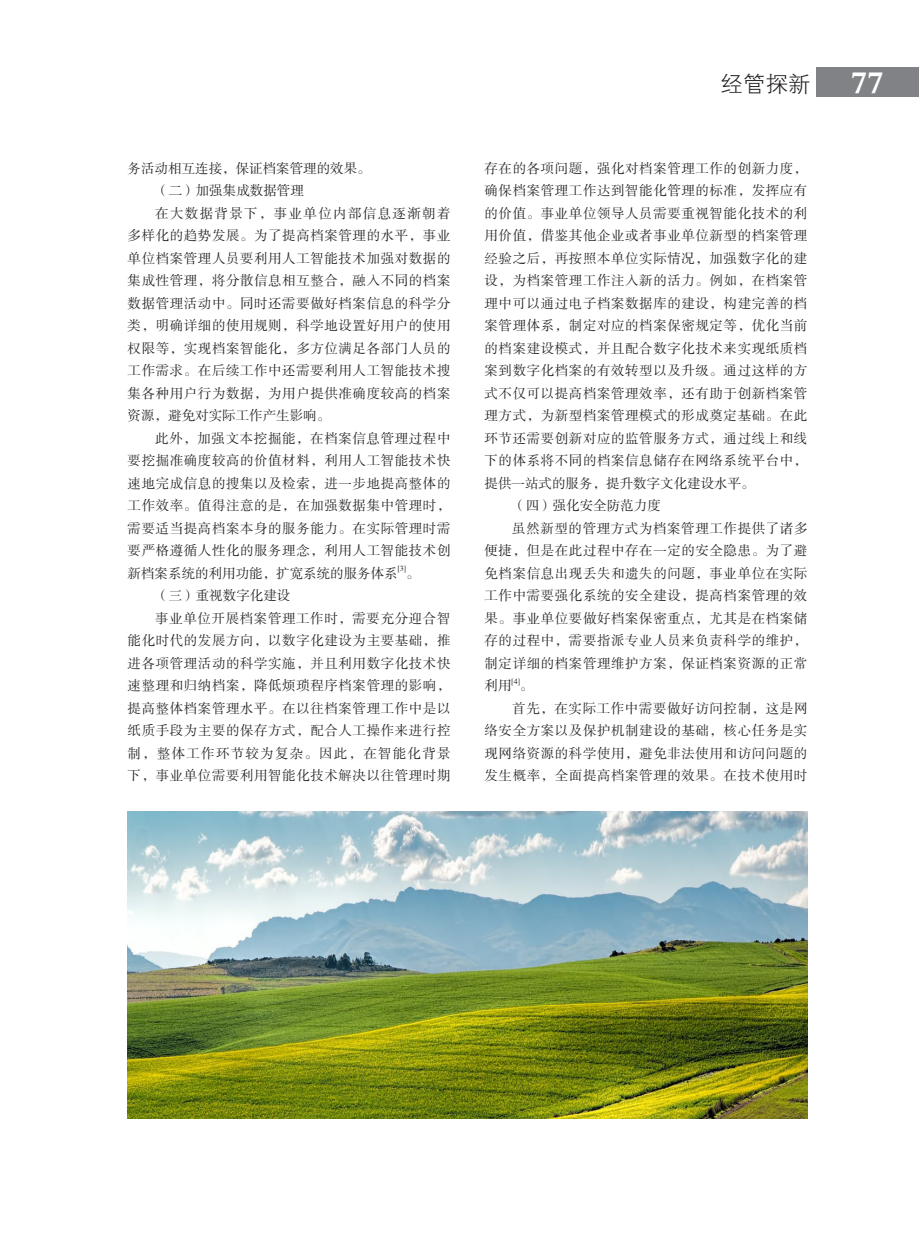
<style>
.page{position:relative;width:919px;height:1238px;background:#fff}
.page>*{position:absolute;margin:0;border:0;box-sizing:border-box;transform-origin:0 0}
.t1{font:22.5px "FZXH1 K GBK1 0";color:#231f20}
.正文{font:13.5px/22.5px "FZSSK GBK1 0";letter-spacing:.04em;color:#231f20;text-align:justify}
.正文-2{font:13.5px "FZSSK GBK1 0";color:#231f20}
.正文-3{font:7.8px "FZSSK GBK1 0";color:#231f20}
.s1{font-family:"FZDBSK GBK1 0";font-size:33px;color:#fff}
</style>
<div class="page">
<div style="left:816px;top:68px;width:102px;height:29px;background:#808285"></div>
<img style="left:127px;top:811px;width:680px;height:307px">
<p class="正文-2" style="left:128px;top:160px;width:244px">务活动相互连接，保证档案管理的效果。</p>
<p class="正文-2" style="left:155px;top:183px;width:150px">（二）加强集成数据管理</p>
<p class="正文" style="left:128px;top:202px;width:324px;text-indent:28px">在大数据背景下，事业单位内部信息逐渐朝着多样化的趋势发展。为了提高档案管理的水平，事业单位档案管理人员要利用人工智能技术加强对数据的集成性管理，将分散信息相互整合，融入不同的档案数据管理活动中。同时还需要做好档案信息的科学分类，明确详细的使用规则，科学地设置好用户的使用权限等，实现档案智能化，多方位满足各部门人员的工作需求。在后续工作中还需要利用人工智能技术搜集各种用户行为数据，为用户提供准确度较高的档案资源，避免对实际工作产生影响。</p>
<p class="正文" style="left:128px;top:427px;width:324px;text-indent:28px">此外，加强文本挖掘能，在档案信息管理过程中要挖掘准确度较高的价值材料，利用人工智能技术快速地完成信息的搜集以及检索，进一步地提高整体的工作效率。值得注意的是，在加强数据集中管理时，需要适当提高档案本身的服务能力。在实际管理时需要严格遵循人性化的服务理念，利用人工智能技术创新档案系统的利用功能，扩宽系统的服务体系</p>
<p class="正文-3" style="left:398px;top:564px;width:10px">[3]</p>
<p class="正文" style="left:406px;top:562px;width:15px">。</p>
<p class="正文-2" style="left:155px;top:588px;width:136px">（三）重视数字化建设</p>
<p class="正文" style="left:128px;top:607px;width:324px;text-indent:28px">事业单位开展档案管理工作时，需要充分迎合智能化时代的发展方向，以数字化建设为主要基础，推进各项管理活动的科学实施，并且利用数字化技术快速整理和归纳档案，降低烦琐程序档案管理的影响，提高整体档案管理水平。在以往档案管理工作中是以纸质手段为主要的保存方式，配合人工操作来进行控制，整体工作环节较为复杂。因此，在智能化背景下，事业单位需要利用智能化技术解决以往管理时期</p>
<h1 class="t1" style="left:720px;top:71px;width:165px">经管探新 <span class="s1">77</span></h1>
<p class="正文" style="left:484px;top:157px;width:324px">存在的各项问题，强化对档案管理工作的创新力度，确保档案管理工作达到智能化管理的标准，发挥应有的价值。事业单位领导人员需要重视智能化技术的利用价值，借鉴其他企业或者事业单位新型的档案管理经验之后，再按照本单位实际情况，加强数字化的建设，为档案管理工作注入新的活力。例如，在档案管理中可以通过电子档案数据库的建设，构建完善的档案管理体系，制定对应的档案保密规定等，优化当前的档案建设模式，并且配合数字化技术来实现纸质档案到数字化档案的有效转型以及升级。通过这样的方式不仅可以提高档案管理效率，还有助于创新档案管理方式，为新型档案管理模式的形成奠定基础。在此环节还需要创新对应的监管服务方式，通过线上和线下的体系将不同的档案信息储存在网络系统平台中，提供一站式的服务，提升数字文化建设水平。</p>
<p class="正文-2" style="left:512px;top:498px;width:150px">（四）强化安全防范力度</p>
<p class="正文" style="left:484px;top:517px;width:324px;text-indent:28px">虽然新型的管理方式为档案管理工作提供了诸多便捷，但是在此过程中存在一定的安全隐患。为了避免档案信息出现丢失和遗失的问题，事业单位在实际工作中需要强化系统的安全建设，提高档案管理的效果。事业单位要做好档案保密重点，尤其是在档案储存的过程中，需要指派专业人员来负责科学的维护，制定详细的档案管理维护方案，保证档案资源的正常利用</p>
<p class="正文-3" style="left:511px;top:676px;width:10px">[4]</p>
<p class="正文" style="left:520px;top:675px;width:15px">。</p>
<p class="正文" style="left:484px;top:697px;width:324px;text-indent:28px">首先，在实际工作中需要做好访问控制，这是网络安全方案以及保护机制建设的基础，核心任务是实现网络资源的科学使用，避免非法使用和访问问题的发生概率，全面提高档案管理的效果。在技术使用时</p>
</div>
